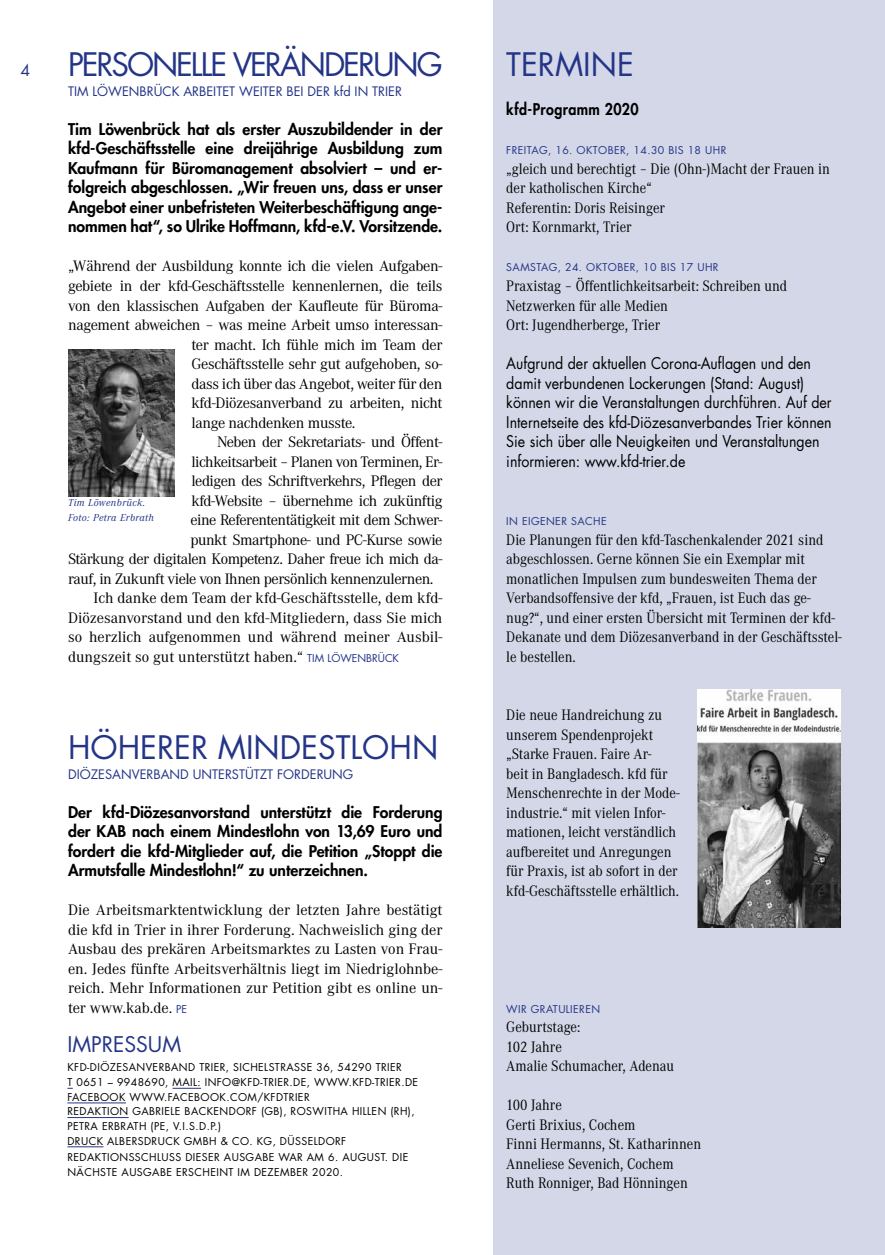
<style>
.page{position:relative;width:885px;height:1255px;background:#fff}
.page>*{position:absolute;margin:0;border:0;box-sizing:border-box;transform-origin:0 0}
.t1{font:31.5px "Futura Std";color:#243588}
.t2{font:31.5px "Futura Std";letter-spacing:-.065em;color:#243588}
.t3{font:21px "Futura Std";color:#243588}
.t4{font:15.75px/19.5px "Corporate A";color:#000;scale:.9 1}
.t5{font:800 15.75px/19.5px "Futura Std";color:#000;text-align:justify}
.t6{font:15.75px/19.5px "Corporate A";color:#000;text-align:justify}
.t7{font:15.75px "Corporate A";letter-spacing:-.02em;color:#000}
.t8{font:15.75px "Corporate A";letter-spacing:-.03em;color:#000}
.t9{font:15.75px/19.5px "Futura Std";color:#000;scale:.9 1}
.t10{font:800 15.75px "Futura Std";letter-spacing:.025em;color:#000;scale:.9 1}
.t11{font:15.75px "Futura Std";color:#243588}
.t12{font:12.75px "Futura Std";color:#243588}
.t13{font:10.5px/14.7px "Futura Std";letter-spacing:.04em;color:#000}
.t14{font:10.5px "Futura Std";letter-spacing:.04em;color:#243588}
.t15{font:italic 10.5px/15px "Corporate A";letter-spacing:.04em;color:#243588}
.s1{font-family:"Futura Std";font-size:10.5px;color:#243588}
</style>
<div class="page">
<div style="left:493px;top:0;width:391px;height:1254px;background:#d3d7e7"></div>
<svg style="left:172px;top:1087px;width:29px;height:1px"></svg>
<hr style="left:67px;top:1102px;width:59px;height:1px;background:#243588">
<hr style="left:67px;top:1117px;width:62px;height:1px;background:#243588">
<hr style="left:67px;top:1146px;width:36px;height:1px;background:#243588">
<img style="left:68px;top:349px;width:106px;height:147px">
<img style="left:697px;top:690px;width:143px;height:237px">
<p class="t11" style="left:21px;top:60px;width:11px">4</p>
<h1 class="t2" style="left:68px;top:45px;width:376px">PERSONELLE VERÄNDERUNG</h1>
<p class="t12" style="left:68px;top:83px;width:335px">TIM LÖWENBRÜCK ARBEITET WEITER BEI DER kfd IN TRIER</p>
<p class="t5" style="left:68px;top:119px;width:376px">Tim Löwenbrück hat als erster Auszubildender in der kfd-Geschäftsstelle eine dreijährige Ausbildung zum Kaufmann für Büromanagement absolviert – und er&shy;folgreich abgeschlossen. „Wir freuen uns, dass er unser Angebot einer unbefristeten Weiterbeschäftigung ange&shy;nommen hat“, so Ulrike Hoffmann, kfd-e.V. Vorsitzende.</p>
<p class="t7" style="left:68px;top:257px;width:376px">„Während der Ausbildung konnte ich die vielen Aufgaben-</p>
<p class="t7" style="left:68px;top:277px;width:376px">gebiete in der kfd-Geschäftsstelle kennenlernen, die teils</p>
<p class="t7" style="left:68px;top:296px;width:376px">von den klassischen Aufgaben der Kaufleute für Büroma-</p>
<p class="t7" style="left:68px;top:316px;width:376px">nagement abweichen – was meine Arbeit umso interessan-</p>
<p class="t7" style="left:191px;top:335px;width:252px">ter macht. Ich fühle mich im Team der</p>
<p class="t7" style="left:191px;top:355px;width:252px">Geschäftsstelle sehr gut aufgehoben, so-</p>
<p class="t7" style="left:191px;top:374px;width:252px">dass ich über das Angebot, weiter für den</p>
<p class="t7" style="left:191px;top:394px;width:252px">kfd-Diözesanverband zu arbeiten, nicht</p>
<p class="t7" style="left:191px;top:413px;width:166px">lange nachdenken musste.</p>
<p class="t8" style="left:217px;top:433px;width:227px">Neben der Sekretariats- und Öffent-</p>
<p class="t8" style="left:191px;top:452px;width:252px">lichkeitsarbeit – Planen von Terminen, Er-</p>
<p class="t8" style="left:191px;top:472px;width:252px">ledigen des Schriftverkehrs, Pflegen der</p>
<p class="t8" style="left:191px;top:491px;width:252px">kfd-Website – übernehme ich zukünftig</p>
<p class="t8" style="left:190px;top:511px;width:253px">eine Referententätigkeit mit dem Schwer-</p>
<p class="t8" style="left:190px;top:530px;width:253px">punkt Smartphone- und PC-Kurse sowie</p>
<p class="t8" style="left:68px;top:550px;width:376px">Stärkung der digitalen Kompetenz. Daher freue ich mich da-</p>
<p class="t8" style="left:68px;top:569px;width:367px">rauf, in Zukunft viele von Ihnen persönlich kennenzulernen.</p>
<p class="t6" style="left:94px;top:588px;width:350px">Ich danke dem Team der kfd-Geschäftsstelle, dem kfd-</p>
<p class="t6" style="left:68px;top:608px;width:376px">Diözesanvorstand und den kfd-Mitgliedern, dass Sie mich</p>
<p class="t6" style="left:68px;top:627px;width:376px">so herzlich aufgenommen und während meiner Ausbil-</p>
<p class="t6" style="left:68px;top:647px;width:332px">dungszeit so gut unterstützt haben.“ <span class="s1">TIM LÖWENBRÜCK</span></p>
<p class="t15" style="left:68px;top:495px;width:88px">Tim Löwenbrück.<br>Foto: Petra Erbrath</p>
<h1 class="t1" style="left:68px;top:727px;width:371px">HÖHERER MINDESTLOHN</h1>
<p class="t12" style="left:68px;top:766px;width:287px">DIÖZESANVERBAND UNTERSTÜTZT FORDERUNG</p>
<p class="t5" style="left:68px;top:802px;width:376px">Der kfd-Diözesanvorstand unterstützt die Forderung der KAB nach einem Mindestlohn von 13,69 Euro und fordert die kfd-Mitglieder auf, die Petition „Stoppt die Armutsfalle Mindestlohn!“ zu unterzeichnen.</p>
<p class="t6" style="left:68px;top:900px;width:376px">Die Arbeitsmarktentwicklung der letzten Jahre bestätigt die kfd in Trier in ihrer Forderung. Nachweislich ging der Ausbau des prekären Arbeitsmarktes zu Lasten von Frau&shy;en. Jedes fünfte Arbeitsverhältnis liegt im Niedriglohnbe&shy;reich. Mehr Informationen zur Petition gibt es online un&shy;ter www.kab.de. <span class="s1">PE</span></p>
<h2 class="t3" style="left:67px;top:1030px;width:115px">IMPRESSUM</h2>
<p class="t13" style="left:67px;top:1060px;width:352px">KFD-DIÖZESANVERBAND TRIER, SICHELSTRASSE 36, 54290 TRIER<br>T 0651 – 9948690, MAIL: INFO@KFD-TRIER.DE, WWW.KFD-TRIER.DE FACEBOOK WWW.FACEBOOK.COM/KFDTRIER<br>REDAKTION GABRIELE BACKENDORF (GB), ROSWITHA HILLEN (RH), PETRA ERBRATH (PE, V.I.S.D.P.)<br>DRUCK ALBERSDRUCK GMBH &amp; CO. KG, DÜSSELDORF</p>
<p class="t13" style="left:67px;top:1150px;width:342px">REDAKTIONSSCHLUSS DIESER AUSGABE WAR AM 6. AUGUST. DIE<br>NÄCHSTE AUSGABE ERSCHEINT IM DEZEMBER 2020.</p>
<h1 class="t1" style="left:506px;top:45px;width:129px">TERMINE</h1>
<p class="t10" style="left:506px;top:100px;width:148px">kfd-Programm 2020</p>
<p class="t14" style="left:506px;top:144px;width:221px">FREITAG, 16. OKTOBER, 14.30 BIS 18 UHR</p>
<p class="t4" style="left:506px;top:159px;width:361px">„gleich und berechtigt – Die (Ohn-)Macht der Frauen in der katholischen Kirche“<br>Referentin: Doris Reisinger<br>Ort: Kornmarkt, Trier</p>
<p class="t14" style="left:506px;top:261px;width:214px">SAMSTAG, 24. OKTOBER, 10 BIS 17 UHR</p>
<p class="t4" style="left:506px;top:276px;width:313px">Praxistag – Öffentlichkeitsarbeit: Schreiben und<br>Netzwerken für alle Medien<br>Ort: Jugendherberge, Trier</p>
<p class="t9" style="left:506px;top:353px;width:363px">Aufgrund der aktuellen Corona-Auflagen und den damit verbundenen Lockerungen (Stand: August) können wir die Veranstaltungen durchführen. Auf der Internetseite des kfd-Diözesanverbandes Trier können Sie sich über alle Neuigkeiten und Veranstaltungen informieren: www.kfd-trier.de</p>
<p class="t14" style="left:506px;top:514px;width:102px">IN EIGENER SACHE</p>
<p class="t4" style="left:506px;top:530px;width:374px">Die Planungen für den kfd-Taschenkalender 2021 sind abgeschlossen. Gerne können Sie ein Exemplar mit monatlichen Impulsen zum bundesweiten Thema der Verbandsoffensive der kfd, „Frauen, ist Euch das ge&shy;nug?“, und einer ersten Übersicht mit Terminen der kfd-Dekanate und dem Diözesanverband in der Geschäftsstel&shy;le bestellen.</p>
<p class="t4" style="left:506px;top:705px;width:194px">Die neue Handreichung zu unserem Spendenprojekt „Starke Frauen. Faire Ar-<br>beit in Bangladesch. kfd für<br>Menschenrechte in der Mode&shy;industrie.“ mit vielen Infor&shy;mationen, leicht verständlich aufbereitet und Anregungen für Praxis, ist ab sofort in der kfd-Geschäftsstelle erhältlich.</p>
<p class="t14" style="left:506px;top:1002px;width:95px">WIR GRATULIEREN</p>
<p class="t4" style="left:506px;top:1017px;width:188px">Geburtstage:<br>102 Jahre<br>Amalie Schumacher, Adenau</p>
<p class="t4" style="left:506px;top:1095px;width:218px">100 Jahre<br>Gerti Brixius, Cochem<br>Finni Hermanns, St. Katharinnen<br>Anneliese Sevenich, Cochem<br>Ruth Ronniger, Bad Hönningen</p>
</div>
